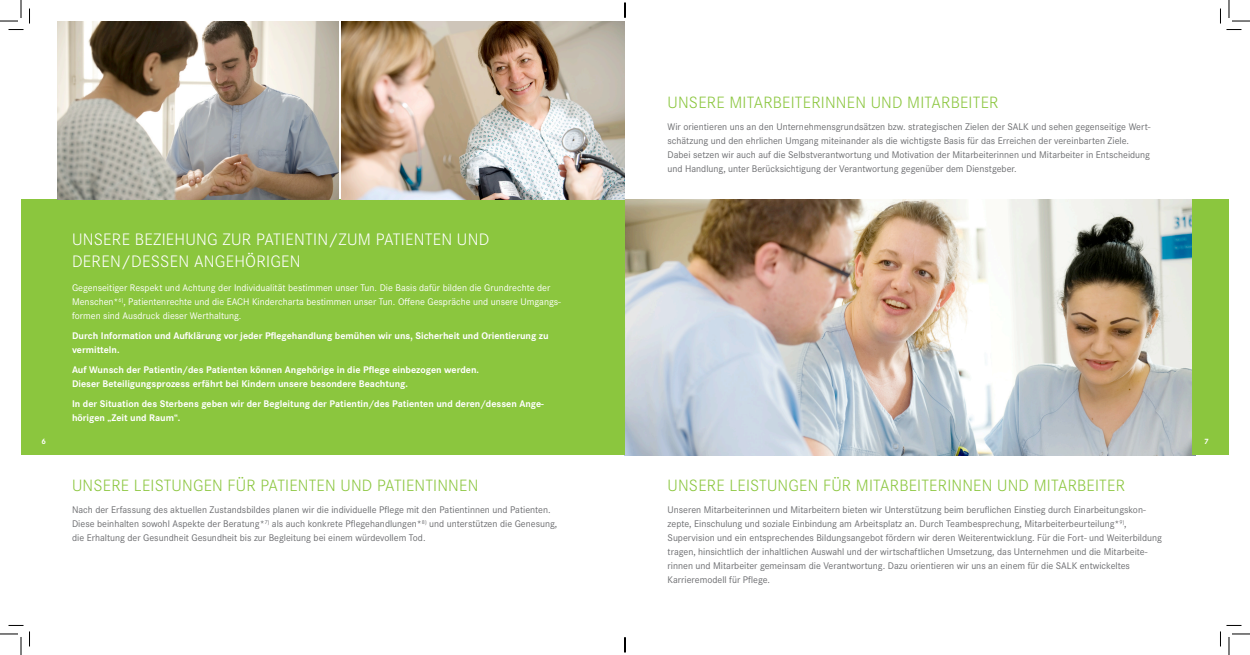
<style>
.page{position:relative;width:1250px;height:655px;background:#fff}
.page>*{position:absolute;margin:0;border:0;box-sizing:border-box;transform-origin:0 0}
.t1{font:300 17.2px/22px "Corporate S";letter-spacing:.01em;color:#fff}
.t2{font:300 17px "Corporate S";letter-spacing:.01em;color:#8bc63e}
.t3{font:10px/14px "Corporate S";color:#6c6d70}
.t4{font:700 10px/14px "Corporate S";color:#fff}
.t5{font:10px/14px "Corporate S";color:#fff}
.t6{font:700 8px "Corporate S";color:#fff}
</style>
<div class="page">
<img style="left:625px;top:200px;width:567px;height:255px">
<div style="left:21px;top:200px;width:37px;height:255px;background:#8bc63e"></div>
<div style="left:55px;top:200px;width:570px;height:255px;background:#8bc63e"></div>
<div style="left:1192px;top:200px;width:37px;height:255px;background:#8bc63e"></div>
<img style="left:341px;top:21px;width:284px;height:179px">
<img style="left:58px;top:21px;width:280px;height:179px">
<svg style="left:0;top:0;width:30px;height:30px"></svg>
<svg style="left:0;top:625px;width:30px;height:29px"></svg>
<svg style="left:1220px;top:0;width:30px;height:30px"></svg>
<svg style="left:1220px;top:625px;width:30px;height:29px"></svg>
<svg style="left:624px;top:3px;width:2px;height:15px"></svg>
<svg style="left:624px;top:637px;width:2px;height:15px"></svg>
<h2 class="t2" style="left:667px;top:93px;width:332px">UNSERE MITARBEITERINNEN UND MITARBEITER</h2>
<h1 class="t1" style="left:72px;top:228px;width:419px">UNSERE BEZIEHUNG ZUR PATIENTIN/ZUM PATIENTEN UND<br>DEREN/DESSEN ANGEHÖRIGEN</h1>
<p class="t5" style="left:72px;top:280px;width:490px">Gegenseitiger Respekt und Achtung der Individualität bestimmen unser Tun. Die Basis dafür bilden die Grundrechte der<br>Menschen*<sup>6)</sup>, Patientenrechte und die EACH Kindercharta bestimmen unser Tun. Offene Gespräche und unsere Umgangs&shy;formen sind Ausdruck dieser Werthaltung.</p>
<p class="t4" style="left:72px;top:329px;width:478px">Durch Information und Aufklärung vor jeder Pflegehandlung bemühen wir uns, Sicherheit und Orientierung zu vermitteln.</p>
<p class="t4" style="left:72px;top:363px;width:408px">Auf Wunsch der Patientin/des Patienten können Angehörige in die Pflege einbezogen werden.<br>Dieser Beteiligungsprozess erfährt bei Kindern unsere besondere Beachtung.</p>
<p class="t4" style="left:72px;top:397px;width:473px">In der Situation des Sterbens geben wir der Begleitung der Patientin/des Patienten und deren/dessen Ange&shy;hörigen „Zeit und Raum“.</p>
<p class="t3" style="left:667px;top:120px;width:484px">Wir orientieren uns an den Unternehmensgrundsätzen bzw. strategischen Zielen der SALK und sehen gegenseitige Wert&shy;schätzung und den ehrlichen Umgang miteinander als die wichtigste Basis für das Erreichen der vereinbarten Ziele.<br>Dabei setzen wir auch auf die Selbstverantwortung und Motivation der Mitarbeiterinnen und Mitarbeiter in Entscheidung und Handlung, unter Berücksichtigung der Verantwortung gegenüber dem Dienstgeber.</p>
<p class="t6" style="left:41px;top:436px;width:6px">6</p>
<p class="t6" style="left:1204px;top:436px;width:6px">7</p>
<h2 class="t2" style="left:72px;top:475px;width:408px">UNSERE LEISTUNGEN FÜR PATIENTEN UND PATIENTINNEN</h2>
<p class="t3" style="left:72px;top:502px;width:487px">Nach der Erfassung des aktuellen Zustandsbildes planen wir die individuelle Pflege mit den Patientinnen und Patienten.<br>Diese beinhalten sowohl Aspekte der Beratung*<sup>7)</sup> als auch konkrete Pflegehandlungen*<sup>8)</sup> und unterstützen die Genesung, die Erhaltung der Gesundheit Gesundheit bis zur Begleitung bei einem würdevollem Tod.</p>
<h2 class="t2" style="left:667px;top:475px;width:459px">UNSERE LEISTUNGEN FÜR MITARBEITERINNEN UND MITARBEITER</h2>
<p class="t3" style="left:667px;top:502px;width:496px">Unseren Mitarbeiterinnen und Mitarbeitern bieten wir Unterstützung beim beruflichen Einstieg durch Einarbeitungskon&shy;zepte, Einschulung und soziale Einbindung am Arbeitsplatz an. Durch Teambesprechung, Mitarbeiterbeurteilung*<sup>9)</sup>, Supervision und ein entsprechendes Bildungsangebot fördern wir deren Weiterentwicklung. Für die Fort- und Weiterbildung tragen, hinsichtlich der inhaltlichen Auswahl und der wirtschaftlichen Umsetzung, das Unternehmen und die Mitarbeite&shy;rinnen und Mitarbeiter gemeinsam die Verantwortung. Dazu orientieren wir uns an einem für die SALK entwickeltes Karrieremodell für Pflege.</p>
</div>
